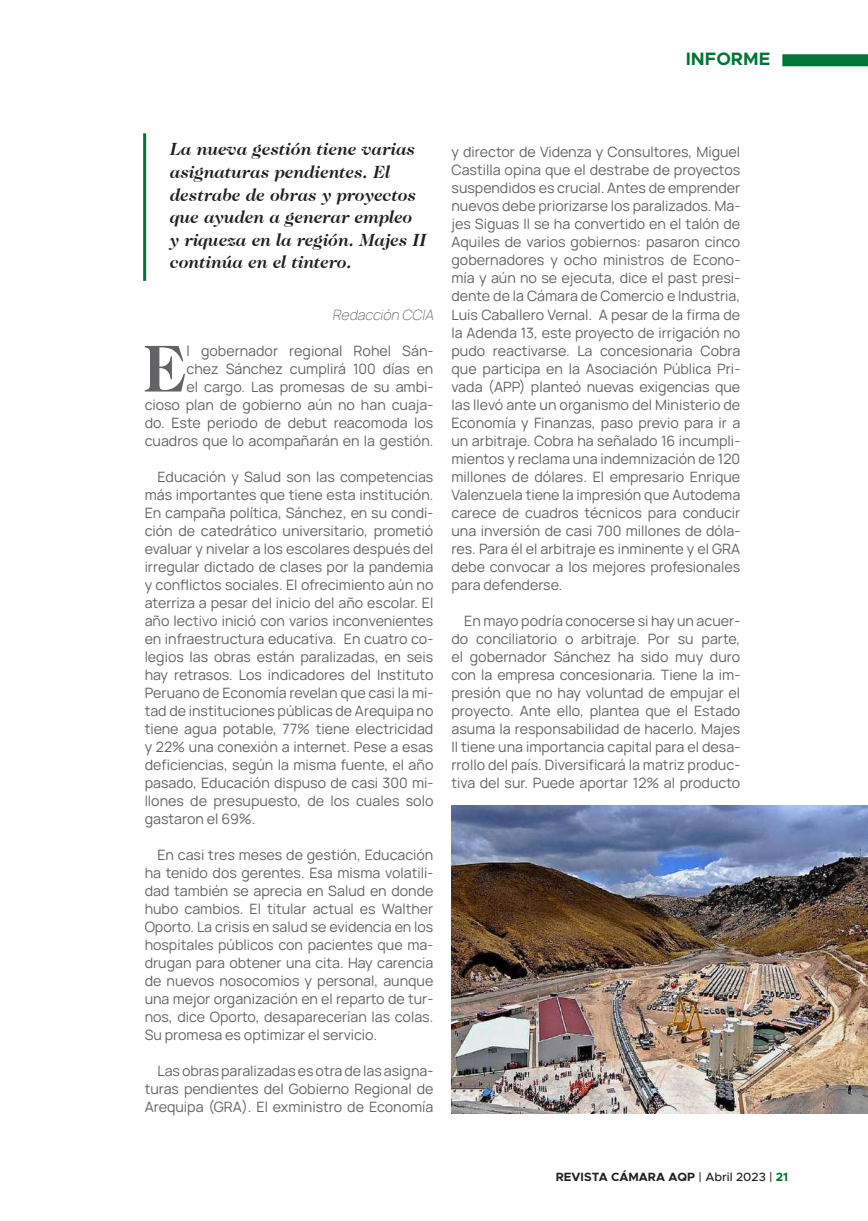
<style>
.page{position:relative;width:868px;height:1221px;background:#fff}
.page>*{position:absolute;margin:0;border:0;box-sizing:border-box;transform-origin:0 0}
.t1{font:700 67.65px "Caslon 224 IT Cby BT";color:#636366}
.t2{font:italic 700 18px/22.5px "Caslon 224 IT Cby BT";color:#231f20}
.t3{font:700 18px "Metropolis";color:#007538}
.t4{font:14.25px/18px "Manrope";color:#636366;text-align:justify}
.t5{font:italic 200 14.25px "Manrope";color:#636366}
.t6{font:700 12px "Metropolis";color:#231f20}
.s1{font-weight:500}
.s2{color:#007538}
</style>
<div class="page">
<hr style="left:143px;top:133px;width:3px;height:148px;background:#007538">
<img style="left:451px;top:805px;width:416px;height:308px">
<div style="left:782px;top:54px;width:85px;height:12px;background:#007538"></div>
<p class="t3" style="left:685px;top:47px;width:86px">INFORME</p>
<p class="t2" style="left:170px;top:138px;width:258px">La nueva gestión tiene varias asignaturas pendientes. El destrabe de obras y proyectos que ayuden a generar empleo<br>y riqueza en la región. Majes II continúa en el tintero.</p>
<p class="t5" style="left:332px;top:304px;width:106px">Redacción CCIA</p>
<p class="t4" style="left:145px;top:341px;width:290px;text-align:right">l gobernador regional Rohel Sán-<br>chez Sánchez cumplirá 100 días en<br>el cargo. Las promesas de su ambi-<br>cioso plan de gobierno aún no han cuaja&shy;do. Este periodo de debut reacomoda los cuadros que lo acompañarán en la gestión.</p>
<p class="t4" style="left:145px;top:467px;width:290px;text-indent:13px">Educación y Salud son las competencias más importantes que tiene esta institución.<br>En campaña política, Sánchez, en su condi&shy;ción de catedrático universitario, prometió evaluar y nivelar a los escolares después del irregular dictado de clases por la pandemia y conflictos sociales. El ofrecimiento aún no aterriza a pesar del inicio del año escolar. El año lectivo inició con varios inconvenientes en infraestructura educativa. En cuatro co&shy;legios las obras están paralizadas, en seis hay retrasos. Los indicadores del Instituto Peruano de Economía revelan que casi la mi&shy;tad de instituciones públicas de Arequipa no tiene agua potable, 77% tiene electricidad y 22% una conexión a internet. Pese a esas deficiencias, según la misma fuente, el año pasado, Educación dispuso de casi 300 mi&shy;llones de presupuesto, de los cuales solo gastaron el 69%.</p>
<p class="t4" style="left:145px;top:845px;width:290px;text-indent:13px">En casi tres meses de gestión, Educación ha tenido dos gerentes. Esa misma volatili&shy;dad también se aprecia en Salud en donde hubo cambios. El titular actual es Walther Oporto. La crisis en salud se evidencia en los hospitales públicos con pacientes que ma&shy;drugan para obtener una cita. Hay carencia de nuevos nosocomios y personal, aunque una mejor organización en el reparto de tur&shy;nos, dice Oporto, desaparecerían las colas.<br>Su promesa es optimizar el servicio.</p>
<p class="t4" style="left:145px;top:1061px;width:290px;text-indent:13px">Las obras paralizadas es otra de las asigna&shy;turas pendientes del Gobierno Regional de Arequipa (GRA). El exministro de Economía</p>
<h1 class="t1" style="left:142px;top:326px;width:46px">E</h1>
<p class="t4" style="left:451px;top:143px;width:290px">y director de Videnza y Consultores, Miguel Castilla opina que el destrabe de proyectos suspendidos es crucial. Antes de emprender nuevos debe priorizarse los paralizados. Ma&shy;jes Siguas II se ha convertido en el talón de Aquiles de varios gobiernos: pasaron cinco gobernadores y ocho ministros de Econo&shy;mía y aún no se ejecuta, dice el past presi&shy;dente de la Cámara de Comercio e Industria, Luis Caballero Vernal. A pesar de la firma de la Adenda 13, este proyecto de irrigación no pudo reactivarse. La concesionaria Cobra que participa en la Asociación Pública Pri&shy;vada (APP) planteó nuevas exigencias que las llevó ante un organismo del Ministerio de Economía y Finanzas, paso previo para ir a un arbitraje. Cobra ha señalado 16 incumpli&shy;mientos y reclama una indemnización de 120 millones de dólares. El empresario Enrique Valenzuela tiene la impresión que Autodema carece de cuadros técnicos para conducir una inversión de casi 700 millones de dóla&shy;res. Para él el arbitraje es inminente y el GRA debe convocar a los mejores profesionales para defenderse.</p>
<p class="t4" style="left:451px;top:611px;width:290px;text-indent:13px">En mayo podría conocerse si hay un acuer&shy;do conciliatorio o arbitraje. Por su parte, el gobernador Sánchez ha sido muy duro con la empresa concesionaria. Tiene la im&shy;presión que no hay voluntad de empujar el proyecto. Ante ello, plantea que el Estado asuma la responsabilidad de hacerlo. Majes II tiene una importancia capital para el desa&shy;rrollo del país. Diversificará la matriz produc&shy;tiva del sur. Puede aportar 12% al producto</p>
<p class="t6" style="left:555px;top:1169px;width:234px">REVISTA CÁMARA AQP <span class="s1">| Abril 2023 |</span> <span class="s2">21</span></p>
</div>
